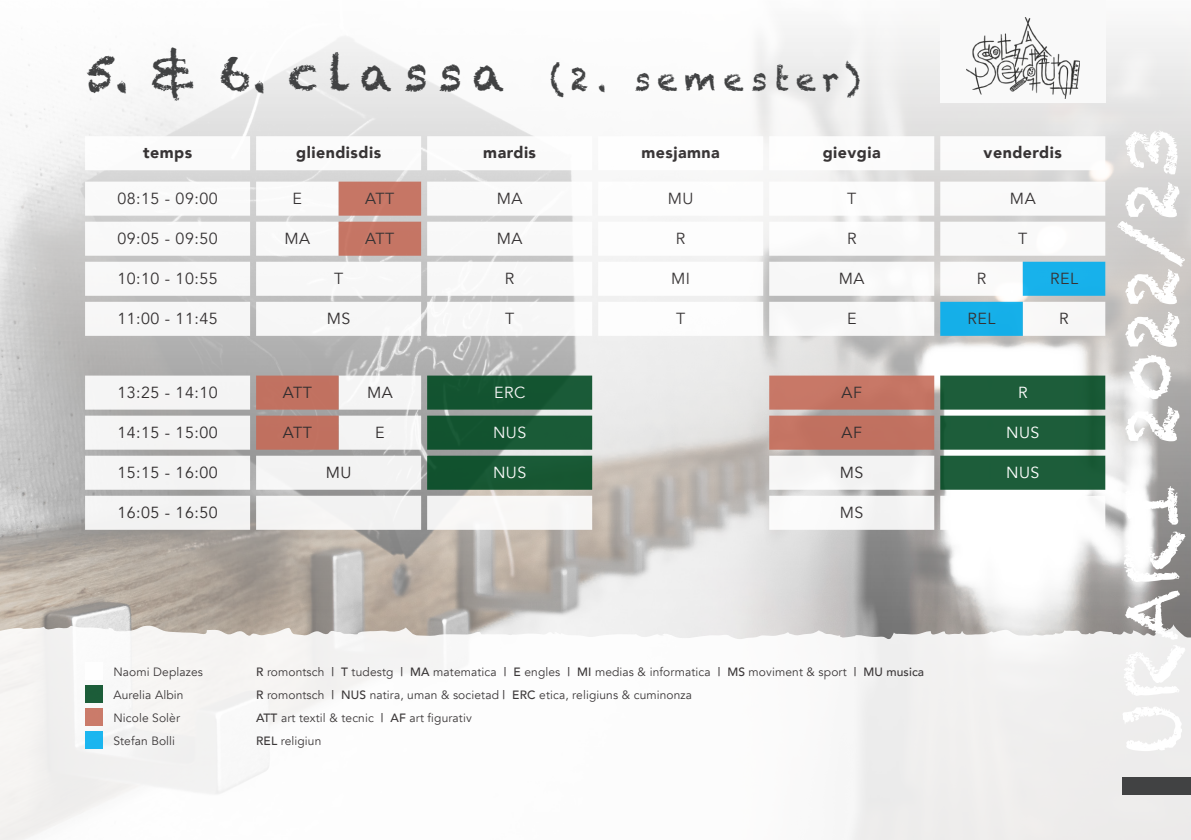
<style>
.page{position:relative;width:1191px;height:840px;background:#fff}
.page>*{position:absolute;margin:0;border:0;box-sizing:border-box;transform-origin:0 0}
.t1{font:72px "Chalkduster";letter-spacing:.03em;color:#fff}
.t2{font:32px "Chalkduster";letter-spacing:.21em;color:#414243}
.t3{font:16px "Avenir";letter-spacing:.03em;color:#231f20}
.t4{font:900 16px "Avenir";letter-spacing:.03em;color:#231f20}
.t5{font:16px "Avenir";letter-spacing:.03em;color:#fff}
.t6{font:12px "Avenir";letter-spacing:.01em;color:#231f20}
.s1{font-size:48px}
.s2{font-weight:500}
</style>
<div class="page">
<img style="left:0;top:28px;width:1191px;height:596px">
<div style="left:940px;top:0;width:166px;height:102px;background:#f9f9f9"></div>
<img style="left:966px;top:17px;width:113px;height:82px">
<svg style="left:0;top:624px;width:1191px;height:34px;fill:#f4f3f2"></svg>
<div style="left:0;top:658px;width:1191px;height:181px;background:#f9f8f8"></div>
<div style="left:1123px;top:777px;width:68px;height:17px;background:#414243"></div>
<svg style="left:85px;top:136px;width:1020px;height:393px;fill:#f6f6f6"></svg>
<svg style="left:256px;top:181px;width:678px;height:268px"></svg>
<svg style="left:940px;top:261px;width:165px;height:74px"></svg>
<svg style="left:427px;top:375px;width:678px;height:114px;background:#839380"></svg>
<div style="left:85px;top:662px;width:17px;height:17px;background:#fff"></div>
<div style="left:85px;top:685px;width:17px;height:17px;background:#1c5d39"></div>
<div style="left:85px;top:708px;width:17px;height:17px;background:#ca7b6a"></div>
<div style="left:85px;top:731px;width:17px;height:17px;background:#1bb6ef"></div>
<p class="t2" style="left:85px;top:60px;width:777px"><span class="s1">5. &amp; 6. classa</span> (2. semester)</p>
<h3 class="t4" style="left:143px;top:139px;width:51px">temps</h3>
<h3 class="t4" style="left:296px;top:139px;width:86px">gliendisdis</h3>
<h3 class="t4" style="left:483px;top:139px;width:54px">mardis</h3>
<h3 class="t4" style="left:641px;top:139px;width:80px">mesjamna</h3>
<h3 class="t4" style="left:822px;top:139px;width:60px">gievgia</h3>
<h3 class="t4" style="left:983px;top:139px;width:80px">venderdis</h3>
<h3 class="t3" style="left:118px;top:188px;width:102px">08:15 - 09:00</h3>
<h3 class="t3" style="left:293px;top:188px;width:11px">E</h3>
<h3 class="t3" style="left:365px;top:188px;width:31px">ATT</h3>
<h3 class="t3" style="left:497px;top:188px;width:27px">MA</h3>
<h3 class="t3" style="left:668px;top:188px;width:27px">MU</h3>
<h3 class="t3" style="left:847px;top:188px;width:11px">T</h3>
<h3 class="t3" style="left:1010px;top:188px;width:27px">MA</h3>
<h3 class="t3" style="left:118px;top:228px;width:102px">09:05 - 09:50</h3>
<h3 class="t3" style="left:284px;top:228px;width:27px">MA</h3>
<h3 class="t3" style="left:365px;top:228px;width:31px">ATT</h3>
<h3 class="t3" style="left:497px;top:228px;width:27px">MA</h3>
<h3 class="t3" style="left:676px;top:228px;width:11px">R</h3>
<h3 class="t3" style="left:847px;top:228px;width:11px">R</h3>
<h3 class="t3" style="left:1018px;top:228px;width:11px">T</h3>
<h3 class="t3" style="left:118px;top:268px;width:102px">10:10 - 10:55</h3>
<h3 class="t3" style="left:334px;top:268px;width:11px">T</h3>
<h3 class="t3" style="left:505px;top:268px;width:11px">R</h3>
<h3 class="t3" style="left:671px;top:268px;width:20px">MI</h3>
<h3 class="t3" style="left:839px;top:268px;width:27px">MA</h3>
<h3 class="t3" style="left:976px;top:268px;width:11px">R</h3>
<h3 class="t3" style="left:1050px;top:268px;width:29px">REL</h3>
<h3 class="t3" style="left:118px;top:308px;width:102px">11:00 - 11:45</h3>
<h3 class="t3" style="left:327px;top:308px;width:25px">MS</h3>
<h3 class="t3" style="left:505px;top:308px;width:11px">T</h3>
<h3 class="t3" style="left:676px;top:308px;width:11px">T</h3>
<h3 class="t3" style="left:847px;top:308px;width:11px">E</h3>
<h3 class="t3" style="left:967px;top:308px;width:29px">REL</h3>
<h3 class="t3" style="left:1059px;top:308px;width:11px">R</h3>
<h3 class="t3" style="left:118px;top:382px;width:102px">13:25 - 14:10</h3>
<h3 class="t3" style="left:283px;top:382px;width:31px">ATT</h3>
<h3 class="t3" style="left:367px;top:382px;width:27px">MA</h3>
<h3 class="t5" style="left:494px;top:382px;width:33px">ERC</h3>
<h3 class="t3" style="left:841px;top:382px;width:22px">AF</h3>
<h3 class="t5" style="left:1018px;top:382px;width:11px">R</h3>
<h3 class="t3" style="left:118px;top:422px;width:102px">14:15 - 15:00</h3>
<h3 class="t3" style="left:283px;top:422px;width:31px">ATT</h3>
<h3 class="t3" style="left:375px;top:422px;width:11px">E</h3>
<h3 class="t5" style="left:493px;top:422px;width:35px">NUS</h3>
<h3 class="t3" style="left:841px;top:422px;width:22px">AF</h3>
<h3 class="t5" style="left:1006px;top:422px;width:35px">NUS</h3>
<h3 class="t3" style="left:118px;top:462px;width:102px">15:15 - 16:00</h3>
<h3 class="t3" style="left:326px;top:462px;width:27px">MU</h3>
<h3 class="t5" style="left:493px;top:462px;width:35px">NUS</h3>
<h3 class="t3" style="left:840px;top:462px;width:25px">MS</h3>
<h3 class="t5" style="left:1006px;top:462px;width:35px">NUS</h3>
<h3 class="t3" style="left:118px;top:502px;width:102px">16:05 - 16:50</h3>
<h3 class="t3" style="left:840px;top:502px;width:25px">MS</h3>
<p class="t6" style="left:113px;top:664px;width:91px">Naomi Deplazes</p>
<p class="t6" style="left:256px;top:664px;width:669px"><span class="s2">R</span> romontsch <span class="s2">| T</span> tudestg <span class="s2">| MA</span> matematica <span class="s2">| E</span> engles <span class="s2">| MI</span> medias &amp; informatica <span class="s2">| MS</span> moviment &amp; sport <span class="s2">| MU musica</span></p>
<p class="t6" style="left:113px;top:687px;width:72px">Aurelia Albin</p>
<p class="t6" style="left:256px;top:687px;width:437px"><span class="s2">R</span> romontsch <span class="s2">| NUS</span> natira, uman &amp; societad <span class="s2">| ERC</span> etica, religiuns &amp; cuminonza</p>
<p class="t6" style="left:113px;top:710px;width:68px">Nicole Solèr</p>
<p class="t6" style="left:256px;top:710px;width:217px"><span class="s2">ATT</span> art textil &amp; tecnic <span class="s2">| AF</span> art figurativ</p>
<p class="t6" style="left:113px;top:733px;width:63px">Stefan Bolli</p>
<p class="t6" style="left:256px;top:733px;width:67px"><span class="s2">REL</span> religiun</p>
<h1 class="t1" style="left:1109px;top:754px;width:627px;rotate:-90deg">URARI 2022/23</h1>
</div>
